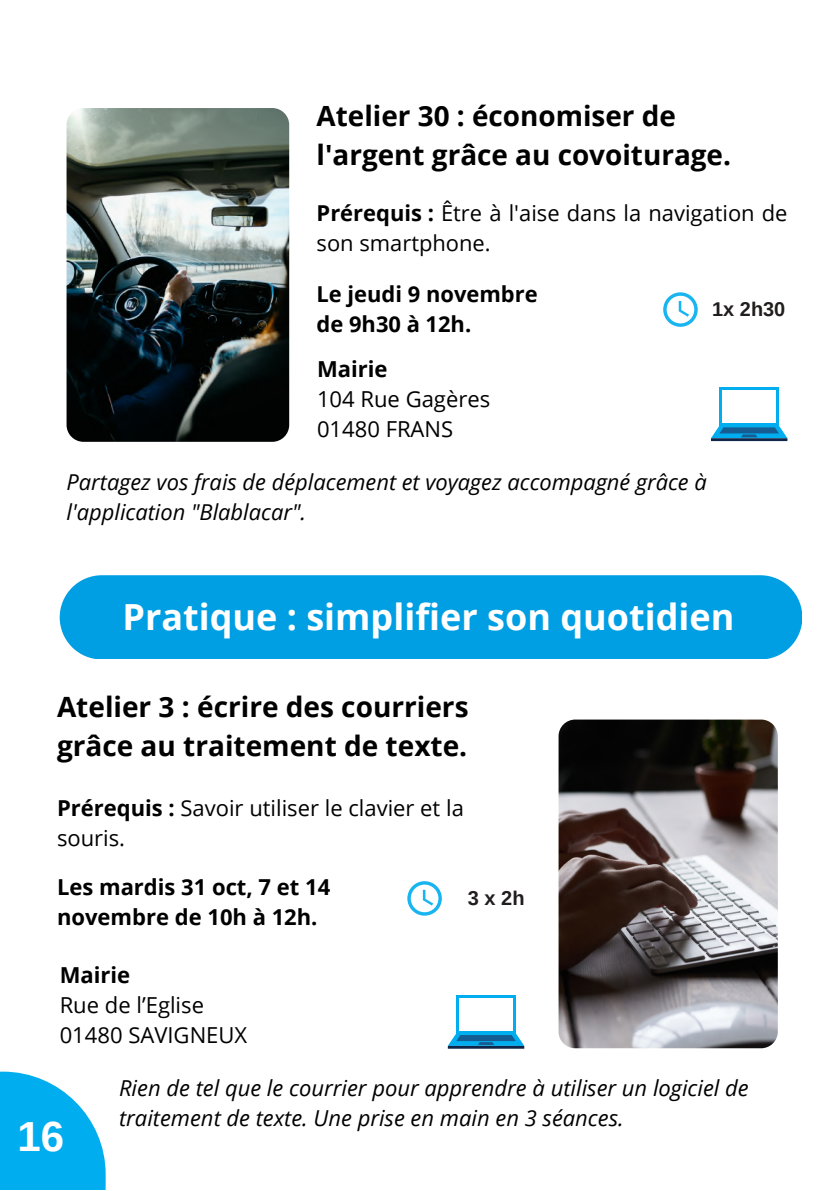
<style>
.page{position:relative;width:839px;height:1191px;background:#fff}
.page>*{position:absolute;margin:0;border:0;box-sizing:border-box;transform-origin:0 0}
.t1{font:700 42px "Arimo";color:#fff}
.t2{font:700 36px "Open Sans";color:#fff}
.t3{font:700 28px/39px "Open Sans";color:#000}
.t4{font:700 27.8px/38.8px "Open Sans";color:#000}
.t5{font:italic 22px/30px "Open Sans";color:#000}
.t6{font:22px "Open Sans";color:#000}
.t7{font:700 22px/30px "Open Sans";color:#000}
.t8{font:21.8px/29.8px "Open Sans";color:#000}
.t9{font:700 21.8px "Open Sans";color:#000}
.t10{font:700 20px "Arimo";color:#211d1d}
.s1{font-weight:700}
</style>
<div class="page">
<div style="left:60px;top:575px;width:742px;height:84px;background:#009fe3"></div>
<img style="left:558px;top:720px;width:219px;height:328px;border-radius:17px">
<svg style="left:456px;top:995px;width:59px;height:38px"></svg>
<div style="left:459px;top:998px;width:53px;height:32px;background:#fff"></div>
<svg style="left:448px;top:1033px;width:76px;height:13px"></svg>
<hr style="left:448px;top:1046px;width:76px;height:3px;background:#0f2649">
<svg style="left:407px;top:881px;width:35px;height:35px"></svg>
<svg style="left:1px;top:1072px;width:105px;height:118px"></svg>
<img style="left:67px;top:108px;width:222px;height:334px;border-radius:17px">
<svg style="left:663px;top:292px;width:34px;height:35px"></svg>
<div style="left:719px;top:387px;width:59px;height:39px;background:#00adef"></div>
<div style="left:722px;top:390px;width:53px;height:33px;background:#fff"></div>
<svg style="left:711px;top:426px;width:76px;height:12px"></svg>
<hr style="left:711px;top:438px;width:76px;height:3px;background:#0f2649">
<p class="t4" style="left:316px;top:96px;width:416px">Atelier 30 : économiser de l'argent grâce au covoiturage.</p>
<p class="t8" style="left:316px;top:198px;width:472px"><span class="s1">Prérequis :</span> Être à l'aise dans la navigation de son smartphone.</p>
<p class="t9" style="left:316px;top:279px;width:222px">Le jeudi 9 novembre</p>
<p class="t9" style="left:316px;top:309px;width:156px">de 9h30 à 12h.</p>
<p class="t7" style="left:317px;top:353px;width:72px">Mairie</p>
<p class="t6" style="left:317px;top:383px;width:175px">104 Rue Gagères</p>
<p class="t6" style="left:317px;top:413px;width:138px">01480 FRANS</p>
<p class="t10" style="left:712px;top:298px;width:75px">1x 2h30</p>
<p class="t5" style="left:67px;top:467px;width:641px">Partagez vos frais de déplacement et voyagez accompagné grâce à l'application "Blablacar".</p>
<p class="t2" style="left:122px;top:592px;width:613px">Pratique : simplifier son quotidien</p>
<p class="t3" style="left:57px;top:686px;width:413px">Atelier 3 : écrire des courriers grâce au traitement de texte.</p>
<p class="t6" style="left:57px;top:792px;width:408px"><span class="s1">Prérequis :</span> Savoir utiliser le clavier et la</p>
<p class="t6" style="left:57px;top:822px;width:70px">souris.</p>
<p class="t7" style="left:57px;top:871px;width:275px">Les mardis 31 oct, 7 et 14 novembre de 10h à 12h.</p>
<p class="t7" style="left:60px;top:959px;width:72px">Mairie</p>
<p class="t6" style="left:60px;top:989px;width:146px">Rue de l’Eglise</p>
<p class="t6" style="left:60px;top:1019px;width:189px">01480 SAVIGNEUX</p>
<p class="t10" style="left:468px;top:887px;width:58px">3x2h</p>
<p class="t1" style="left:17px;top:1113px;width:48px">16</p>
<p class="t5" style="left:119px;top:1072px;width:631px">Rien de tel que le courrier pour apprendre à utiliser un logiciel de traitement de texte. Une prise en main en 3 séances.</p>
</div>
